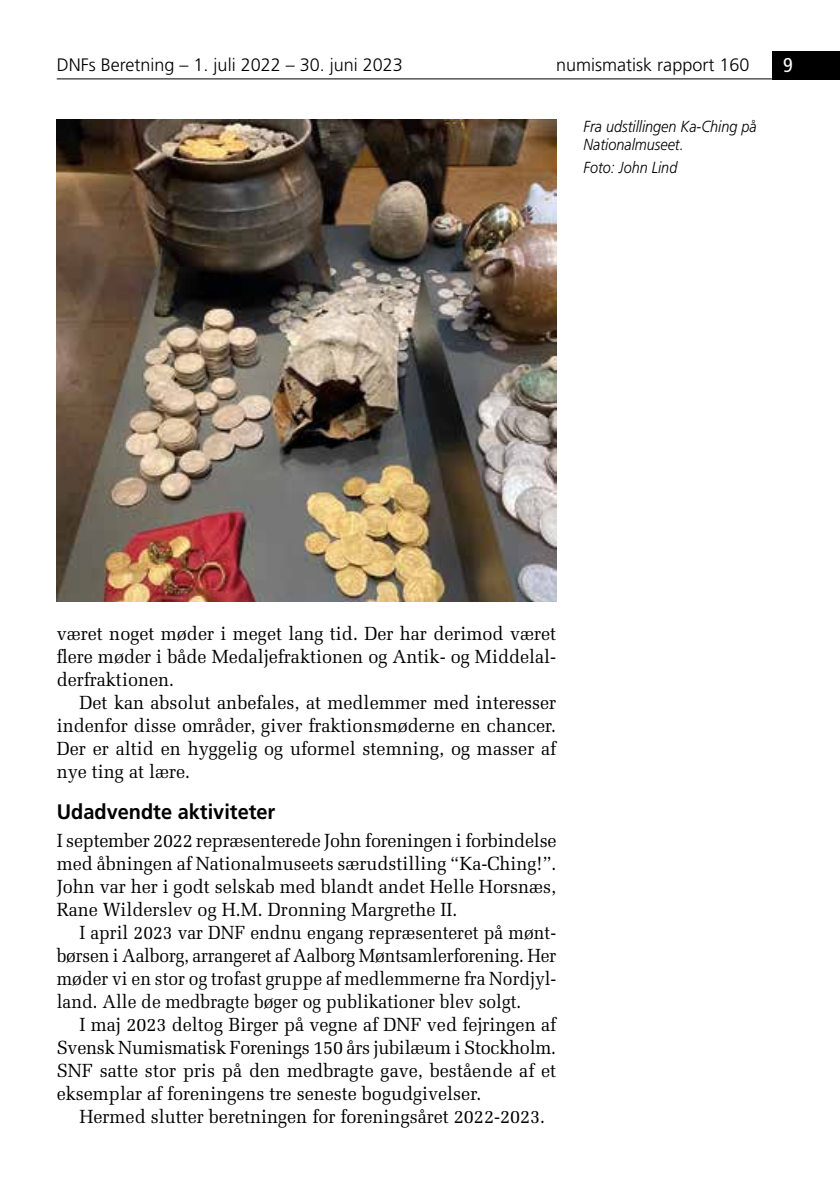
<style>
.page{position:relative;width:840px;height:1191px;background:#fff}
.page>*{position:absolute;margin:0;border:0;box-sizing:border-box;transform-origin:0 0}
.t1{font:700 21px "Frutiger";color:#000;scale:.95 1}
.t2{font:condensed 20px "Frutiger";color:#fff}
.t3{font:19px/23px "Melior";color:#000;text-align:justify;scale:.95 1}
.t4{font:19px/23px "Melior";color:#000;text-align:justify;scale:.92 1}
.t5{font:300 18px "Frutiger";color:#000}
.t6{font:italic 300 16px/18px "Frutiger";color:#000;scale:.9 1}
</style>
<div class="page">
<div style="left:771px;top:51px;width:68px;height:28px;background:#000"></div>
<hr style="left:57px;top:78px;width:714px;height:1px;background:#000">
<img style="left:57px;top:119px;width:499px;height:482px">
<p class="t5" style="left:57px;top:54px;width:347px">DNFs Beretning – 1. juli 2022 – 30. juni 2023</p>
<p class="t5" style="left:556px;top:54px;width:195px">numismatisk rapport 160</p>
<p class="t2" style="left:782px;top:53px;width:11px">9</p>
<p class="t6" style="left:583px;top:117px;width:194px">Fra udstillingen Ka-Ching på<br>Nationalmuseet.</p>
<p class="t6" style="left:583px;top:159px;width:106px">Foto: John Lind</p>
<p class="t3" style="left:57px;top:621px;width:527px">været noget møder i meget lang tid. Der har derimod været flere møder i både Medaljefraktionen og Antik- og Middelal&shy;derfraktionen.</p>
<p class="t3" style="left:57px;top:690px;width:527px;text-indent:23px">Det kan absolut anbefales, at medlemmer med interesser indenfor disse områder, giver fraktionsmøderne en chancer.<br>Der er altid en hyggelig og uformel stemning, og masser af nye ting at lære.</p>
<p class="t1" style="left:57px;top:799px;width:231px">Udadvendte aktiviteter</p>
<p class="t3" style="left:57px;top:828px;width:527px">I september 2022 repræsenterede John foreningen i forbindelse med åbningen af Nationalmuseets særudstilling “Ka-Ching!”.<br>John var her i godt selskab med blandt andet Helle Horsnæs, Rane Wilderslev og H.M. Dronning Margrethe II.</p>
<p class="t4" style="left:57px;top:920px;width:544px;text-indent:23px">I april 2023 var DNF endnu engang repræsenteret på mønt&shy;børsen i Aalborg, arrangeret af Aalborg Møntsamlerforening. Her møder vi en stor og trofast gruppe af medlemmerne fra Nordjyl&shy;land. Alle de medbragte bøger og publikationer blev solgt.</p>
<p class="t3" style="left:57px;top:1012px;width:527px;text-indent:23px">I maj 2023 deltog Birger på vegne af DNF ved fejringen af Svensk Numismatisk Forenings 150 års jubilæum i Stockholm.<br>SNF satte stor pris på den medbragte gave, bestående af et eksemplar af foreningens tre seneste bogudgivelser.</p>
<p class="t3" style="left:79px;top:1105px;width:491px">Hermed slutter beretningen for foreningsåret 2022-2023.</p>
</div>
